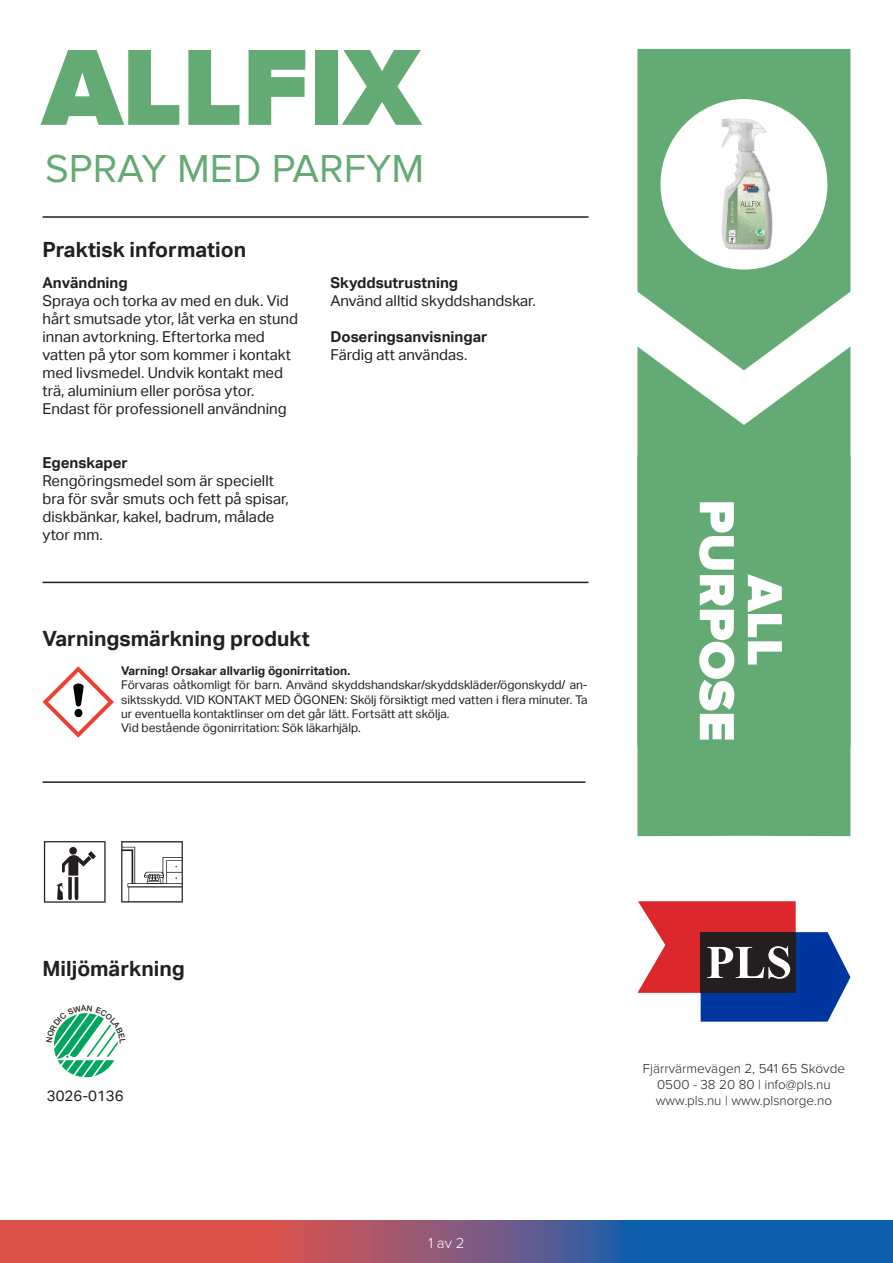
<style>
.page{position:relative;width:893px;height:1263px;background:#fff}
.page>*{position:absolute;margin:0;border:0;box-sizing:border-box;transform-origin:0 0}
.t1{font:900 112.2px "Proxima Nova";color:#64aa74}
.t2{font:900 51px "Proxima Nova";color:#fff}
.t3{font:40.5px "Proxima Nova";color:#64aa74}
.t4{font:700 21px "Aktiv Grotesk";color:#231f20}
.t5{font:15px/18px "Aktiv Grotesk";color:#231f20}
.t6{font:700 15px "Aktiv Grotesk";color:#231f20}
.t7{font:300 15px "Proxima Nova";color:#fff}
.t8{font:300 13.5px "Proxima Nova";color:#231f20}
.t9{font:12px/14.4px "Aktiv Grotesk";color:#231f20;text-align:justify}
.t10{font:700 12px "Aktiv Grotesk";color:#231f20}
</style>
<div class="page">
<svg style="left:637px;top:901px;width:213px;height:121px"></svg>
<hr style="left:43px;top:781px;width:542px;height:2px;background:#231f20">
<hr style="left:43px;top:582px;width:545px;height:1px;background:#231f20">
<hr style="left:43px;top:216px;width:545px;height:2px;background:#231f20">
<svg style="left:637px;top:49px;width:213px;height:298px;background:#74b382"></svg>
<svg style="left:637px;top:347px;width:213px;height:108px;fill:#64aa74"></svg>
<div style="left:637px;top:455px;width:213px;height:381px;background:#64aa74"></div>
<div style="left:660px;top:99px;width:167px;height:171px;background:#fff;border-radius:50%"></div>
<svg style="left:0;top:1220px;width:893px;height:43px;background:#7b577a"></svg>
<img style="left:721px;top:118px;width:52px;height:132px">
<svg style="left:43px;top:666px;width:71px;height:72px"></svg>
<svg style="left:121px;top:841px;width:62px;height:61px"></svg>
<svg style="left:44px;top:841px;width:62px;height:62px"></svg>
<svg style="left:53px;top:1013px;width:65px;height:64px"></svg>
<p class="t1" style="left:43px;top:23px;width:379px">ALLFIX</p>
<p class="t3" style="left:45px;top:146px;width:380px">SPRAY MED PARFYM</p>
<p class="t4" style="left:43px;top:238px;width:205px">Praktisk information</p>
<p class="t6" style="left:43px;top:274px;width:87px">Användning</p>
<p class="t5" style="left:43px;top:291px;width:257px">Spraya och torka av med en duk. Vid hårt smutsade ytor, låt verka en stund innan avtorkning. Eftertorka med vatten på ytor som kommer i kontakt med livsmedel. Undvik kontakt med trä, aluminium eller porösa ytor.</p>
<p class="t5" style="left:43px;top:399px;width:246px">Endast för professionell användning</p>
<p class="t6" style="left:43px;top:454px;width:87px">Egenskaper</p>
<p class="t5" style="left:43px;top:471px;width:248px">Rengöringsmedel som är speciellt bra för svår smuts och fett på spisar, diskbänkar, kakel, badrum, målade ytor mm.</p>
<p class="t6" style="left:330px;top:274px;width:129px">Skyddsutrustning</p>
<p class="t5" style="left:330px;top:291px;width:207px">Använd alltid skyddshandskar.</p>
<p class="t6" style="left:330px;top:328px;width:159px">Doseringsanvisningar</p>
<p class="t5" style="left:330px;top:345px;width:139px">Färdig att användas.</p>
<p class="t4" style="left:43px;top:627px;width:269px">Varningsmärkning produkt</p>
<p class="t10" style="left:121px;top:664px;width:231px">Varning! Orsakar allvarlig ögonirritation.</p>
<p class="t9" style="left:121px;top:678px;width:468px">Förvaras oåtkomligt för barn. Använd skyddshandskar/skyddskläder/ögonskydd/ an&shy;siktsskydd. VID KONTAKT MED ÖGONEN: Skölj försiktigt med vatten i flera minuter. Ta ur eventuella kontaktlinser om det går lätt. Fortsätt att skölja.</p>
<p class="t9" style="left:121px;top:721px;width:241px">Vid bestående ögonirritation: Sök läkarhjälp.</p>
<p class="t2" style="left:746px;top:499px;width:243px;rotate:90deg">PURPOSE</p>
<p class="t2" style="left:794px;top:575px;width:92px;rotate:90deg">ALL</p>
<p class="t4" style="left:43px;top:957px;width:144px">Miljömärkning</p>
<p class="t5" style="left:47px;top:1087px;width:78px">3026-0136</p>
<p class="t7" style="left:428px;top:1231px;width:38px">1 av 2</p>
<p class="t8" style="left:643px;top:1058px;width:204px">Fjärrvärmevägen 2, 541 65 Skövde</p>
<p class="t8" style="left:657px;top:1074px;width:175px">0500 - 38 20 80 | info@pls.nu</p>
<p class="t8" style="left:656px;top:1090px;width:178px">www.pls.nu | www.plsnorge.no</p>
</div>
